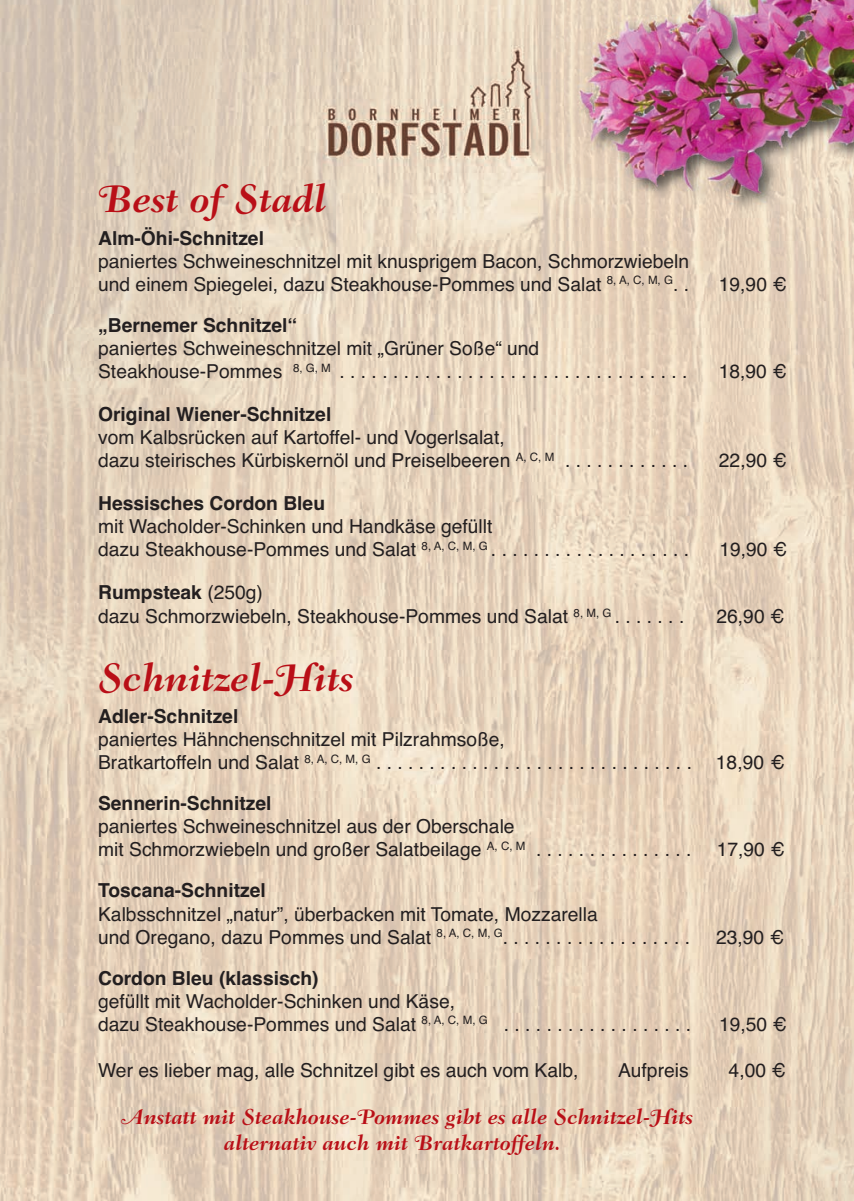
<style>
.page{position:relative;width:854px;height:1201px;background:#fff}
.page>*{position:absolute;margin:0;border:0;box-sizing:border-box;transform-origin:0 0}
.t1{font:38.5px "Fairfield LH Sw Bold Italic Os F";color:#b90f17}
.t2{font:21px/25.2px "Fairfield LH Sw Bold Italic Os F";color:#b90f17}
.t3{font:19.25px/23.1px "Helvetica";color:#231f20}
.t4{font:700 19.25px "Helvetica";color:#231f20}
.s1{font-weight:700}
</style>
<div class="page">
<img style="left:0;top:0;width:853px;height:1200px">
<h1 class="t1" style="left:98px;top:184px;width:230px">Best of Stadl</h1>
<p class="t4" style="left:98px;top:227px;width:167px">Alm-Öhi-Schnitzel</p>
<p class="t3" style="left:98px;top:249px;width:592px">paniertes Schweineschnitzel mit knusprigem Bacon, Schmorzwiebeln und einem Spiegelei, dazu Steakhouse-Pommes und Salat <sup>8,</sup> <sup>A,</sup> <sup>C,</sup> <sup>M,</sup> <sup>G</sup>. .</p>
<p class="t4" style="left:98px;top:314px;width:200px">„Bernemer Schnitzel“</p>
<p class="t3" style="left:98px;top:337px;width:591px">paniertes Schweineschnitzel mit „Grüner Soße“ und<br>Steakhouse-Pommes <sup>8,</sup> <sup>G,</sup> <sup>M</sup> . . . . . . . . . . . . . . . . . . . . . . . . . . . . . . . . .</p>
<p class="t4" style="left:98px;top:403px;width:235px">Original Wiener-Schnitzel</p>
<p class="t3" style="left:98px;top:425px;width:591px">vom Kalbsrücken auf Kartoffel- und Vogerlsalat,<br>dazu steirisches Kürbiskernöl und Preiselbeeren <sup>A,</sup> <sup>C,</sup> <sup>M</sup> . . . . . . . . . . . .</p>
<p class="t4" style="left:98px;top:492px;width:228px">Hessisches Cordon Bleu</p>
<p class="t3" style="left:98px;top:514px;width:592px">mit Wacholder-Schinken und Handkäse gefüllt<br>dazu Steakhouse-Pommes und Salat <sup>8,</sup> <sup>A,</sup> <sup>C,</sup> <sup>M,</sup> <sup>G</sup> . . . . . . . . . . . . . . . . . . .</p>
<p class="t3" style="left:98px;top:579px;width:587px;line-height:24.8px"><span class="s1">Rumpsteak</span> (250g)<br>dazu Schmorzwiebeln, Steakhouse-Pommes und Salat <sup>8,</sup> <sup>M,</sup> <sup>G</sup> . . . . . . .</p>
<p class="t3" style="left:718px;top:272px;width:69px">19,90 €</p>
<p class="t3" style="left:718px;top:360px;width:69px">18,90 €</p>
<p class="t3" style="left:718px;top:449px;width:69px">22,90 €</p>
<p class="t3" style="left:719px;top:537px;width:69px">19,90 €</p>
<p class="t3" style="left:716px;top:605px;width:69px">26,90 €</p>
<h1 class="t1" style="left:98px;top:662px;width:257px">Schnitzel-Hits</h1>
<p class="t4" style="left:98px;top:705px;width:142px">Adler-Schnitzel</p>
<p class="t3" style="left:98px;top:728px;width:688px">paniertes Hähnchenschnitzel mit Pilzrahmsoße,<br>Bratkartoffeln und Salat <sup>8,</sup> <sup>A,</sup> <sup>C,</sup> <sup>M,</sup> <sup>G</sup> . . . . . . . . . . . . . . . . . . . . . . . . . . . . . . 18,90 €</p>
<p class="t4" style="left:98px;top:792px;width:175px">Sennerin-Schnitzel</p>
<p class="t3" style="left:98px;top:815px;width:594px">paniertes Schweineschnitzel aus der Oberschale<br>mit Schmorzwiebeln und großer Salatbeilage <sup>A,</sup> <sup>C,</sup> <sup>M</sup> . . . . . . . . . . . . . . .</p>
<p class="t3" style="left:716px;top:838px;width:69px">17,90 €</p>
<p class="t4" style="left:98px;top:879px;width:169px">Toscana-Schnitzel</p>
<p class="t3" style="left:98px;top:902px;width:593px">Kalbsschnitzel „natur”, überbacken mit Tomate, Mozzarella<br>und Oregano, dazu Pommes und Salat <sup>8,</sup> <sup>A,</sup> <sup>C,</sup> <sup>M,</sup> <sup>G</sup>. . . . . . . . . . . . . . . . . .</p>
<p class="t4" style="left:98px;top:966px;width:222px">Cordon Bleu (klassisch)</p>
<p class="t3" style="left:98px;top:989px;width:594px">gefüllt mit Wacholder-Schinken und Käse,<br>dazu Steakhouse-Pommes und Salat <sup>8,</sup> <sup>A,</sup> <sup>C,</sup> <sup>M,</sup> <sup>G</sup> . . . . . . . . . . . . . . . . . .</p>
<p class="t3" style="left:715px;top:925px;width:69px">23,90 €</p>
<p class="t3" style="left:718px;top:1012px;width:69px">19,50 €</p>
<p class="t3" style="left:98px;top:1058px;width:482px">Wer es lieber mag, alle Schnitzel gibt es auch vom Kalb,</p>
<p class="t3" style="left:618px;top:1058px;width:72px">Aufpreis</p>
<p class="t3" style="left:728px;top:1058px;width:59px">4,00 €</p>
<p class="t2" style="left:224px;top:1106px;width:470px;text-indent:-102px">Anstatt mit Steakhouse-Pommes gibt es alle Schnitzel-Hits alternativ auch mit Bratkartoffeln.</p>
</div>
